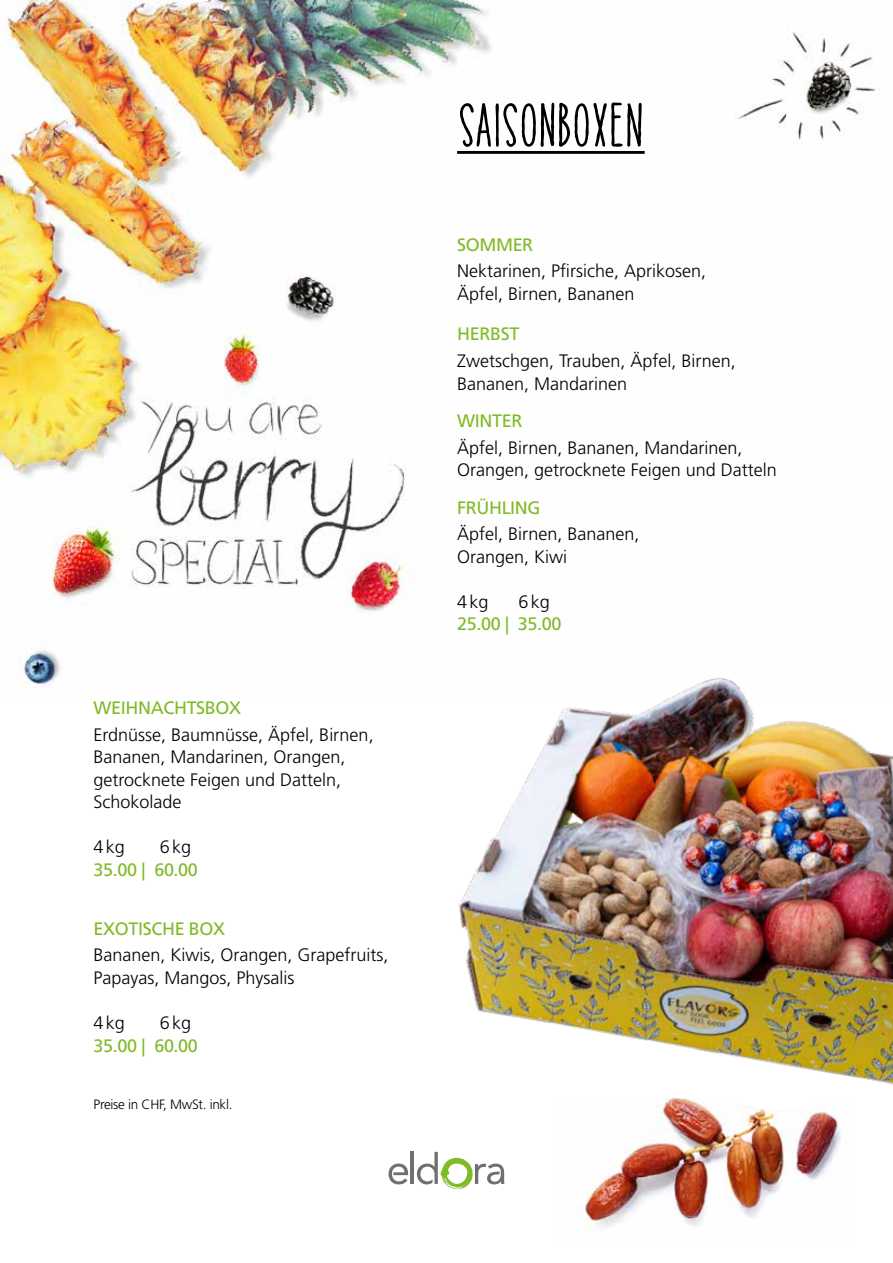
<style>
.page{position:relative;width:893px;height:1263px;background:#fff}
.page>*{position:absolute;margin:0;border:0;box-sizing:border-box;transform-origin:0 0}
.t1{font:700 57px "Catalina Anacapa Sans";letter-spacing:-.02em;color:#000}
.t2{font:300 18px/22.5px "Frutiger LT Pro";color:#000}
.t3{font:18px "Frutiger LT Pro";letter-spacing:-.02em;color:#80ba27}
.t4{font:300 13.5px "Frutiger LT Pro";letter-spacing:-.02em;color:#000}
</style>
<div class="page">
<img style="left:0;top:0;width:881px;height:691px">
<img style="left:585px;top:1108px;width:257px;height:126px">
<hr style="left:411px;top:1152px;width:3px;height:32px;background:#706f6f">
<svg style="left:389px;top:1163px;width:19px;height:21px"></svg>
<svg style="left:417px;top:1152px;width:87px;height:37px"></svg>
<hr style="left:457px;top:151px;width:188px;height:3px;background:#000">
<img style="left:403px;top:632px;width:490px;height:476px">
<p class="t3" style="left:94px;top:697px;width:149px">WEIHNACHTSBOX</p>
<p class="t2" style="left:94px;top:723px;width:282px">Erdnüsse, Baumnüsse, Äpfel, Birnen,<br>Bananen, Mandarinen, Orangen, getrocknete Feigen und Datteln,<br>Schokolade</p>
<p class="t2" style="left:94px;top:836px;width:33px">4kg</p>
<p class="t2" style="left:160px;top:836px;width:33px">6kg</p>
<p class="t3" style="left:94px;top:859px;width:106px">35.00 | 60.00</p>
<p class="t3" style="left:94px;top:918px;width:133px">EXOTISCHE BOX</p>
<p class="t2" style="left:94px;top:944px;width:297px">Bananen, Kiwis, Orangen, Grapefruits,<br>Papayas, Mangos, Physalis</p>
<p class="t2" style="left:94px;top:1012px;width:33px">4kg</p>
<p class="t2" style="left:160px;top:1012px;width:33px">6kg</p>
<p class="t3" style="left:94px;top:1035px;width:106px">35.00 | 60.00</p>
<p class="t4" style="left:94px;top:1097px;width:141px">Preise in CHF, MwSt. inkl.</p>
<h1 class="t1" style="left:457px;top:91px;width:189px">SAISONBOXEN</h1>
<p class="t3" style="left:457px;top:234px;width:78px">SOMMER</p>
<p class="t2" style="left:457px;top:260px;width:251px">Nektarinen, Pfirsiche, Aprikosen,<br>Äpfel, Birnen, Bananen</p>
<p class="t3" style="left:457px;top:324px;width:64px">HERBST</p>
<p class="t2" style="left:457px;top:350px;width:280px">Zwetschgen, Trauben, Äpfel, Birnen,<br>Bananen, Mandarinen</p>
<p class="t3" style="left:457px;top:410px;width:67px">WINTER</p>
<p class="t2" style="left:457px;top:436px;width:321px">Äpfel, Birnen, Bananen, Mandarinen,<br>Orangen, getrocknete Feigen und Datteln</p>
<p class="t3" style="left:457px;top:497px;width:85px">FRÜHLING</p>
<p class="t2" style="left:457px;top:523px;width:184px">Äpfel, Birnen, Bananen,<br>Orangen, Kiwi</p>
<p class="t2" style="left:457px;top:590px;width:33px">4kg</p>
<p class="t2" style="left:518px;top:590px;width:33px">6kg</p>
<p class="t3" style="left:457px;top:613px;width:106px">25.00 | 35.00</p>
</div>
